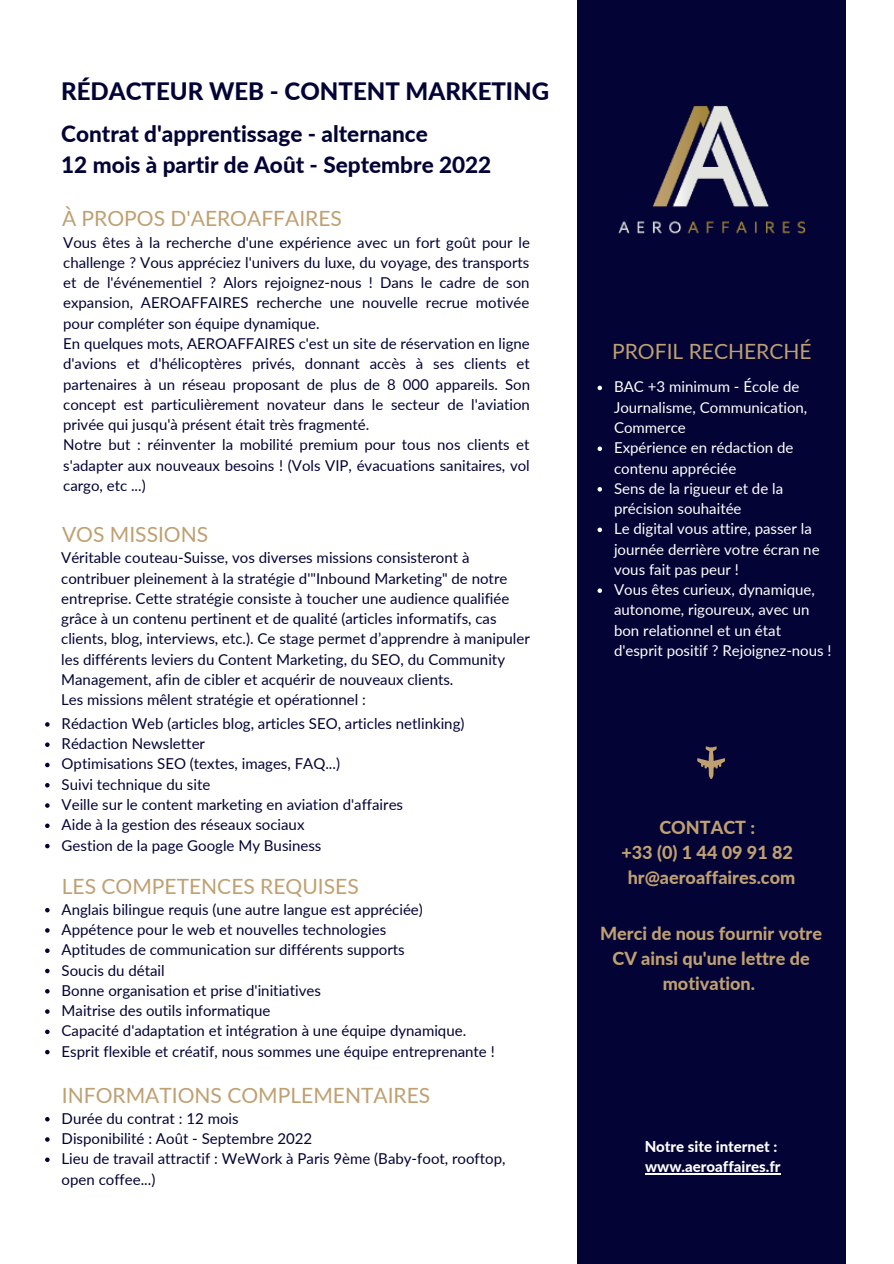
<style>
.page{position:relative;width:894px;height:1264px;background:#fff}
.page>*{position:absolute;margin:0;border:0;box-sizing:border-box;transform-origin:0 0}
.t1{font:800 24px "Lato";color:#030335}
.t2{font:800 22.5px/31.3px "Lato";color:#030335}
.t3{font:21px "Lato";color:#bfa071}
.t4{font:800 18px/24.8px "Lato";color:#bfa071;text-align:center}
.t5{font:15px/20.2px "Lato";color:#030335}
.t6{font:15px/20.2px "Lato";color:#fff}
.t7{font:800 15px/20.2px "Lato";color:#fff}
</style>
<div class="page">
<svg style="left:45px;top:907px;width:5px;height:5px"></svg>
<svg style="left:45px;top:928px;width:5px;height:4px"></svg>
<svg style="left:45px;top:948px;width:5px;height:5px"></svg>
<svg style="left:45px;top:968px;width:5px;height:5px"></svg>
<svg style="left:45px;top:989px;width:5px;height:4px"></svg>
<svg style="left:45px;top:1009px;width:5px;height:4px"></svg>
<svg style="left:45px;top:1029px;width:5px;height:5px"></svg>
<svg style="left:45px;top:1049px;width:5px;height:5px"></svg>
<svg style="left:45px;top:1117px;width:5px;height:4px"></svg>
<svg style="left:45px;top:1137px;width:5px;height:4px"></svg>
<svg style="left:45px;top:1157px;width:5px;height:4px"></svg>
<div style="left:577px;top:0;width:268px;height:1263px;background:#030335"></div>
<img style="left:618px;top:106px;width:188px;height:128px">
<svg style="left:697px;top:746px;width:28px;height:33px"></svg>
<svg style="left:597px;top:385px;width:5px;height:5px"></svg>
<svg style="left:597px;top:446px;width:5px;height:5px"></svg>
<svg style="left:597px;top:487px;width:5px;height:4px"></svg>
<svg style="left:597px;top:527px;width:5px;height:5px"></svg>
<svg style="left:597px;top:588px;width:5px;height:5px"></svg>
<hr style="left:645px;top:1173px;width:135px;height:1px;background:#fff">
<svg style="left:45px;top:722px;width:5px;height:4px"></svg>
<svg style="left:45px;top:742px;width:5px;height:5px"></svg>
<svg style="left:45px;top:762px;width:5px;height:5px"></svg>
<svg style="left:45px;top:783px;width:5px;height:4px"></svg>
<svg style="left:45px;top:803px;width:5px;height:4px"></svg>
<svg style="left:45px;top:823px;width:5px;height:5px"></svg>
<svg style="left:45px;top:843px;width:5px;height:5px"></svg>
<h1 class="t1" style="left:61px;top:74px;width:489px">RÉDACTEUR WEB - CONTENT MARKETING</h1>
<h2 class="t2" style="left:61px;top:117px;width:431px">Contrat d'apprentissage - alternance<br>12 mois à partir de Août - Septembre 2022</h2>
<h3 class="t3" style="left:62px;top:203px;width:281px">À PROPOS D'AEROAFFAIRES</h3>
<p class="t5" style="left:63px;top:231px;width:468px">Vous êtes à la recherche d'une expérience avec un fort goût pour le challenge ? Vous appréciez l'univers du luxe, du voyage, des transports et de l'événementiel ? Alors rejoignez-nous ! Dans le cadre de son expansion, AEROAFFAIRES recherche une nouvelle recrue motivée pour compléter son équipe dynamique.<br>En quelques mots, AEROAFFAIRES c'est un site de réservation en ligne d'avions et d'hélicoptères privés, donnant accès à ses clients et partenaires à un réseau proposant de plus de 8 000 appareils. Son concept est particulièrement novateur dans le secteur de l'aviation privée qui jusqu'à présent était très fragmenté.<br>Notre but : réinventer la mobilité premium pour tous nos clients et s'adapter aux nouveaux besoins ! (Vols VIP, évacuations sanitaires, vol cargo, etc ...)</p>
<h3 class="t3" style="left:62px;top:519px;width:148px">VOS MISSIONS</h3>
<p class="t5" style="left:61px;top:547px;width:470px">Véritable couteau-Suisse, vos diverses missions consisteront à contribuer pleinement à la stratégie d'"Inbound Marketing" de notre entreprise. Cette stratégie consiste à toucher une audience qualifiée grâce à un contenu pertinent et de qualité (articles informatifs, cas clients, blog, interviews, etc.). Ce stage permet d’apprendre à manipuler les différents leviers du Content Marketing, du SEO, du Community Management, afin de cibler et acquérir de nouveaux clients.<br>Les missions mêlent stratégie et opérationnel :</p>
<p class="t5" style="left:62px;top:712px;width:404px">Rédaction Web (articles blog, articles SEO, articles netlinking)<br>Rédaction Newsletter<br>Optimisations SEO (textes, images, FAQ...)<br>Suivi technique du site<br>Veille sur le content marketing en aviation d'affaires<br>Aide à la gestion des réseaux sociaux<br>Gestion de la page Google My Business</p>
<h3 class="t3" style="left:62px;top:871px;width:298px">LES COMPETENCES REQUISES</h3>
<p class="t5" style="left:62px;top:898px;width:434px">Anglais bilingue requis (une autre langue est appréciée)<br>Appétence pour le web et nouvelles technologies<br>Aptitudes de communication sur différents supports<br>Soucis du détail<br>Bonne organisation et prise d'initiatives<br>Maitrise des outils informatique<br>Capacité d'adaptation et intégration à une équipe dynamique.<br>Esprit flexible et créatif, nous sommes une équipe entreprenante !</p>
<h3 class="t3" style="left:62px;top:1080px;width:370px">INFORMATIONS COMPLEMENTAIRES</h3>
<p class="t5" style="left:62px;top:1107px;width:445px">Durée du contrat : 12 mois<br>Disponibilité : Août - Septembre 2022<br>Lieu de travail attractif : WeWork à Paris 9ème (Baby-foot, rooftop, open coffee...)</p>
<h3 class="t3" style="left:612px;top:336px;width:201px">PROFIL RECHERCHÉ</h3>
<p class="t6" style="left:614px;top:376px;width:219px">BAC +3 minimum - École de<br>Journalisme, Communication,<br>Commerce<br>Expérience en rédaction de contenu appréciée<br>Sens de la rigueur et de la précision souhaitée<br>Le digital vous attire, passer la journée derrière votre écran ne vous fait pas peur !<br>Vous êtes curieux, dynamique, autonome, rigoureux, avec un bon relationnel et un état d'esprit positif ? Rejoignez-nous !</p>
<p class="t4" style="left:621px;top:814px;width:175px">CONTACT :<br>+33 (0) 1 44 09 91 82 hr@aeroaffaires.com</p>
<p class="t4" style="left:600px;top:920px;width:223px">Merci de nous fournir votre<br>CV ainsi qu'une lettre de motivation.</p>
<p class="t7" style="left:644px;top:1135px;width:137px">Notre site internet : www.aeroaffaires.fr</p>
</div>
